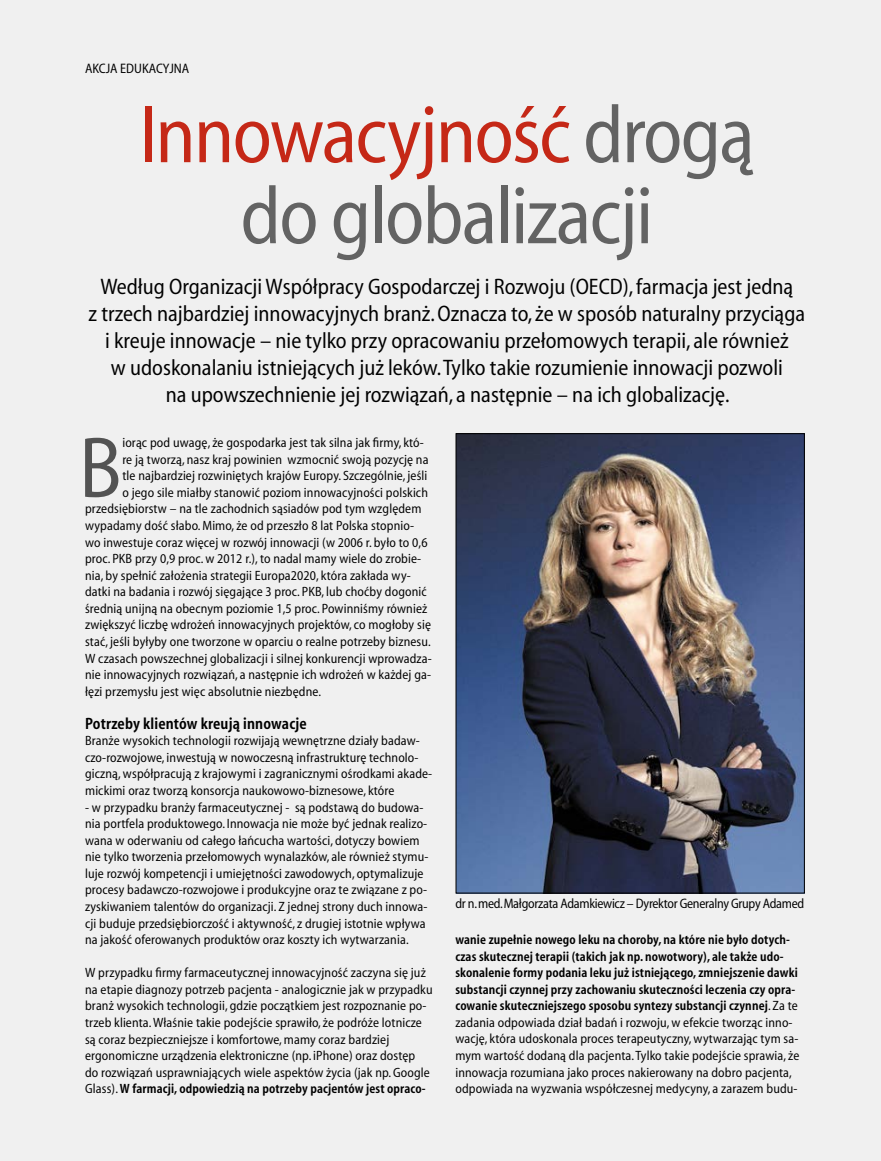
<style>
.page{position:relative;width:881px;height:1161px;background:#fff}
.page>*{position:absolute;margin:0;border:0;box-sizing:border-box;transform-origin:0 0}
.t1{font:87.15px "Myriad Pl 380 480";color:#535353}
.t2{font:82.5px/81px "Myriad Pl 380 480";letter-spacing:-.02em;color:#636363;text-align:center}
.t3{font:22.5px/27px "Myriad Pl 380 480";color:#000;text-align:center}
.t4{font:16.5px "Myriad Pl 600 400";letter-spacing:.01em;color:#000}
.t5{font:13.8px "Myriad Pl 380 480";letter-spacing:-.02em;color:#000}
.t6{font:13.8px "Myriad Pl 380 480";color:#000}
.t7{font:13.5px/16.5px "Myriad Pl 380 480";letter-spacing:.01em;color:#000}
.t8{font:13.5px/16.5px "Myriad Pl 600 400";letter-spacing:.01em;color:#000}
.s1{color:#c52817}
.s2{font-family:"Myriad Pl 380 480"}
</style>
<div class="page">
<div style="left:0;top:0;width:880px;height:1161px;background:#f0f0f0"></div>
<img style="left:457px;top:435px;width:345px;height:456px">
<div style="left:455px;top:433px;width:349px;height:460px;border:1px solid #000"></div>
<p class="t6" style="left:85px;top:62px;width:106px">AKCJA EDUKACYJNA</p>
<h2 class="t2" style="left:139px;top:98px;width:616px"><span class="s1">Innowacyjność</span> drogą do globalizacji</h2>
<p class="t3" style="left:88px;top:274px;width:717px">Według Organizacji Współpracy Gospodarczej i Rozwoju (OECD), farmacja jest jedną<br>z trzech najbardziej innowacyjnych branż. Oznacza to, że w sposób naturalny przyciąga i kreuje innowacje – nie tylko przy opracowaniu przełomowych terapii, ale również<br>w udoskonalaniu istniejących już leków. Tylko takie rozumienie innowacji pozwoli<br>na upowszechnienie jej rozwiązań, a następnie – na ich globalizację.</p>
<h1 class="t1" style="left:79px;top:424px;width:44px">B</h1>
<p class="t7" style="left:122px;top:435px;width:303px">iorąc pod uwagę, że gospodarka jest tak silna jak firmy, któ-</p>
<p class="t7" style="left:122px;top:452px;width:307px">re ją tworzą, nasz kraj powinien wzmocnić swoją pozycję na</p>
<p class="t7" style="left:122px;top:468px;width:306px">tle najbardziej rozwiniętych krajów Europy. Szczególnie, jeśli</p>
<p class="t7" style="left:122px;top:485px;width:307px">o jego sile miałby stanowić poziom innowacyjności polskich</p>
<p class="t7" style="left:85px;top:501px;width:338px">przedsiębiorstw – na tle zachodnich sąsiadów pod tym względem</p>
<p class="t7" style="left:85px;top:518px;width:330px">wypadamy dość słabo. Mimo, że od przeszło 8 lat Polska stopnio-</p>
<p class="t7" style="left:85px;top:534px;width:344px">wo inwestuje coraz więcej w rozwój innowacji (w 2006 r. było to 0,6</p>
<p class="t7" style="left:85px;top:551px;width:337px">proc. PKB przy 0,9 proc. w 2012 r.), to nadal mamy wiele do zrobie-</p>
<p class="t7" style="left:85px;top:567px;width:327px">nia, by spełnić założenia strategii Europa2020, która zakłada wy-</p>
<p class="t7" style="left:85px;top:584px;width:343px">datki na badania i rozwój sięgające 3 proc. PKB, lub choćby dogonić</p>
<p class="t7" style="left:85px;top:601px;width:343px">średnią unijną na obecnym poziomie 1,5 proc. Powinniśmy również</p>
<p class="t7" style="left:85px;top:617px;width:347px">zwiększyć liczbę wdrożeń innowacyjnych projektów, co mogłoby się</p>
<p class="t7" style="left:85px;top:634px;width:347px">stać, jeśli byłyby one tworzone w oparciu o realne potrzeby biznesu.</p>
<p class="t7" style="left:85px;top:650px;width:348px">W czasach powszechnej globalizacji i silnej konkurencji wprowadza-</p>
<p class="t7" style="left:85px;top:667px;width:347px">nie innowacyjnych rozwiązań, a następnie ich wdrożeń w każdej ga-</p>
<p class="t7" style="left:85px;top:683px;width:237px">łęzi przemysłu jest więc absolutnie niezbędne.</p>
<p class="t4" style="left:85px;top:714px;width:223px">Potrzeby klientów kreują innowacje</p>
<p class="t7" style="left:85px;top:733px;width:348px">Branże wysokich technologii rozwijają wewnętrzne działy badaw&shy;czo-rozwojowe, inwestują w nowoczesną infrastrukturę technolo&shy;giczną, współpracują z krajowymi i zagranicznymi ośrodkami akade&shy;mickimi oraz tworzą konsorcja naukowowo-biznesowe, które</p>
<p class="t7" style="left:85px;top:799px;width:345px">- w przypadku branży farmaceutycznej - są podstawą do budowa&shy;nia portfela produktowego. Innowacja nie może być jednak realizo&shy;wana w oderwaniu od całego łańcucha wartości, dotyczy bowiem nie tylko tworzenia przełomowych wynalazków, ale również stymu&shy;luje rozwój kompetencji i umiejętności zawodowych, optymalizuje procesy badawczo-rozwojowe i produkcyjne oraz te związane z po&shy;zyskiwaniem talentów do organizacji. Z jednej strony duch innowa&shy;cji buduje przedsiębiorczość i aktywność, z drugiej istotnie wpływa na jakość oferowanych produktów oraz koszty ich wytwarzania.</p>
<p class="t7" style="left:85px;top:965px;width:349px">W przypadku firmy farmaceutycznej innowacyjność zaczyna się już na etapie diagnozy potrzeb pacjenta - analogicznie jak w przypadku branż wysokich technologii, gdzie początkiem jest rozpoznanie po&shy;trzeb klienta. Właśnie takie podejście sprawiło, że podróże lotnicze są coraz bezpieczniejsze i komfortowe, mamy coraz bardziej ergonomiczne urządzenia elektroniczne (np. iPhone) oraz dostęp<br>do rozwiązań usprawniających wiele aspektów życia (jak np. Google</p>
<p class="t8" style="left:85px;top:1081px;width:342px"><span class="s2">Glass).</span> W farmacji, odpowiedzią na potrzeby pacjentów jest opraco-</p>
<p class="t5" style="left:455px;top:897px;width:350px">dr n. med. Małgorzata Adamkiewicz – Dyrektor Generalny Grupy Adamed</p>
<p class="t8" style="left:455px;top:932px;width:344px">wanie zupełnie nowego leku na choroby, na które nie było dotych&shy;czas skutecznej terapii (takich jak np. nowotwory), ale także udo&shy;skonalenie formy podania leku już istniejącego, zmniejszenie dawki substancji czynnej przy zachowaniu skuteczności leczenia czy opra&shy;cowanie skuteczniejszego sposobu syntezy substancji czynnej<span class="s2">. Za te</span></p>
<p class="t7" style="left:455px;top:1015px;width:345px">zadania odpowiada dział badań i rozwoju, w efekcie tworząc inno&shy;wację, która udoskonala proces terapeutyczny, wytwarzając tym sa&shy;mym wartość dodaną dla pacjenta. Tylko takie podejście sprawia, że innowacja rozumiana jako proces nakierowany na dobro pacjenta, odpowiada na wyzwania współczesnej medycyny, a zarazem budu-</p>
</div>
